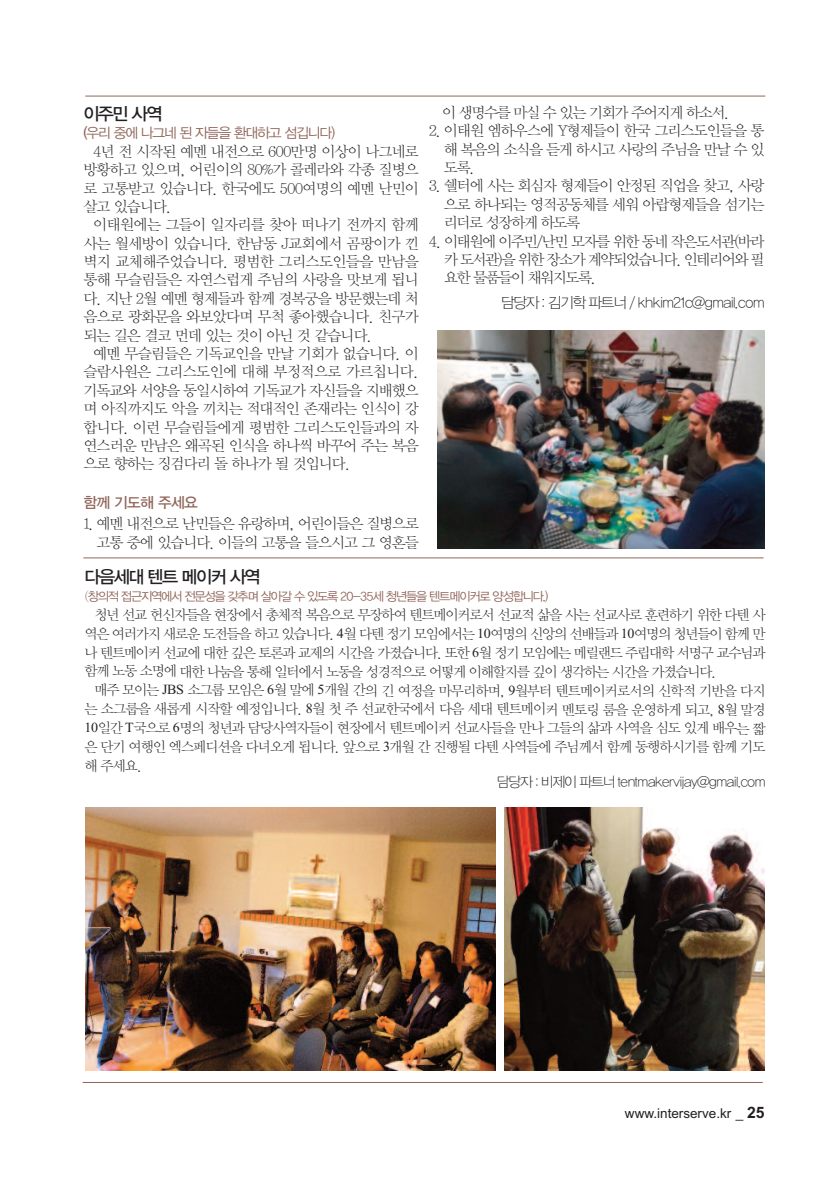
<style>
.page{position:relative;width:839px;height:1191px;background:#fff}
.page>*{position:absolute;margin:0;border:0;box-sizing:border-box;transform-origin:0 0}
.t1{font:17.5px "YDVYGO Std 13";letter-spacing:-.085em;color:#231f20}
.t2{font:14.88px/18.4px "YDVY Mj O Std 11";letter-spacing:-.06em;color:#231f20;text-align:justify}
.t3{font:14.88px "YDVYGO Std 11";letter-spacing:-.025em;color:#231f20}
.t4{font:14.88px "YDVY Mj O Std 11";letter-spacing:-.085em;color:#231f20}
.t5{font:14.88px "YDVYGO Std 13";letter-spacing:-.04em;color:#906559}
.t6{font:14px/18.9px "YDVY Mj O Std 11";letter-spacing:-.08em;color:#231f20;text-align:justify}
.t7{font:14px "YDVYGO Std 11";letter-spacing:-.025em;color:#231f20}
.t8{font:14px "YDVYGO Std 12";letter-spacing:-.085em;color:#906559}
.t9{font:13.47px "Arial";color:#231f20}
.t10{font:12.25px "YDVYGO Std 12";letter-spacing:-.1em;color:#906559}
.s1{font-family:"YDVYGO Std 13"}
.s2{font-family:"YDVY Mj O Std 11"}
.s3{font-family:"Times New Roman"}
.s4{font-weight:700;font-size:15.75px}
</style>
<div class="page">
<hr style="left:85px;top:96px;width:680px;height:1px;background:#906559">
<hr style="left:83px;top:1082px;width:679px;height:1px;background:#906559">
<hr style="left:83px;top:557px;width:680px;height:1px;background:#906559">
<img style="left:504px;top:807px;width:260px;height:263px">
<img style="left:437px;top:330px;width:327px;height:218px">
<img style="left:86px;top:807px;width:409px;height:263px">
<p class="t1" style="left:83px;top:105px;width:81px">이주민 사역</p>
<p class="t8" style="left:83px;top:126px;width:253px"><span class="s1">(</span>우리 중에 나그네 된 자들을 환대하고 섬깁니다)</p>
<p class="t2" style="left:83px;top:142px;width:337px;text-indent:10px">4년 전 시작된 예멘 내전으로 600만명 이상이 나그네로 방황하고 있으며, 어린이의 80%가 콜레라와 각종 질병으 로 고통받고 있습니다. 한국에도 500여명의 예멘 난민이 살고 있습니다.</p>
<p class="t2" style="left:83px;top:216px;width:337px;text-indent:10px">이태원에는 그들이 일자리를 찾아 떠나기 전까지 함께 사는 월세방이 있습니다. 한남동 J교회에서 곰팡이가 낀 벽지 교체해주었습니다. 평범한 그리스도인들을 만남을 통해 무슬림들은 자연스럽게 주님의 사랑을 맛보게 됩니 다. 지난 2월 예멘 형제들과 함께 경복궁을 방문했는데 처 음으로 광화문을 와보았다며 무척 좋아했습니다. 친구가 되는 길은 결코 먼데 있는 것이 아닌 것 같습니다.</p>
<p class="t2" style="left:83px;top:345px;width:337px;text-indent:10px">예멘 무슬림들은 기독교인을 만날 기회가 없습니다. 이 슬람사원은 그리스도인에 대해 부정적으로 가르칩니다. 기독교와 서양을 동일시하여 기독교가 자신들을 지배했으 며 아직까지도 악을 끼치는 적대적인 존재라는 인식이 강 합니다. 이런 무슬림들에게 평범한 그리스도인들과의 자 연스러운 만남은 왜곡된 인식을 하나씩 바꾸어 주는 복음 으로 향하는 징검다리 돌 하나가 될 것입니다.</p>
<p class="t5" style="left:83px;top:494px;width:116px">함께 기도해 주세요</p>
<p class="t2" style="left:83px;top:515px;width:337px;text-align:right">1. 예멘 내전으로 난민들은 유랑하며, 어린이들은 질병으로 고통 중에 있습니다. 이들의 고통을 들으시고 그 영혼들</p>
<p class="t4" style="left:442px;top:105px;width:289px">이 생명수를 마실 수 있는 기회가 주어지게 하소서.</p>
<p class="t2" style="left:443px;top:122px;width:322px;text-indent:-15px">2. 이태원 엠하우스에 Y형제들이 한국 그리스도인들을 통 해 복음의 소식을 듣게 하시고 사랑의 주님을 만날 수 있 도록.</p>
<p class="t2" style="left:443px;top:177px;width:322px;text-indent:-15px">3. 쉘터에 사는 회심자 형제들이 안정된 직업을 찾고, 사랑 으로 하나되는 영적공동체를 세워 아랍형제들을 섬기는 리더로 성장하게 하도록</p>
<p class="t2" style="left:444px;top:232px;width:322px;text-indent:-15px">4. 이태원에 이주민/난민 모자를 위한 동네 작은도서관(바라 카 도서관)을 위한 장소가 계약되었습니다. 인테리어와 필 요한 물품들이 채워지도록.</p>
<p class="t3" style="left:501px;top:295px;width:265px">담당자 : 김기학 파트너 / khkim21c@gmail.com</p>
<p class="t1" style="left:84px;top:567px;width:178px">다음세대 텐트 메이커 사역</p>
<p class="t10" style="left:84px;top:590px;width:465px"><span class="s2">(</span>창의적 접근지역에서 전문성을 갖추며 살아갈 수 있도록 20-35세 청년들을 텐트메이커로 양성합니다.)</p>
<p class="t6" style="left:84px;top:605px;width:682px;text-indent:10px">청년 선교 헌신자들을 현장에서 총체적 복음으로 무장하여 텐트메이커로서 선교적 삶을 사는 선교사로 훈련하기 위한 다텐 사 역은 여러가지 새로운 도전들을 하고 있습니다. <span class="s3">4</span>월 다텐 정기 모임에서는 <span class="s3">10</span>여명의 신앙의 선배들과 <span class="s3">10</span>여명의 청년들이 함께 만 나 텐트메이커 선교에 대한 깊은 토론과 교제의 시간을 가졌습니다. 또한 <span class="s3">6</span>월 정기 모임에는 메릴랜드 주립대학 서명구 교수님과 함께 노동 소명에 대한 나눔을 통해 일터에서 노동을 성경적으로 어떻게 이해할지를 깊이 생각하는 시간을 가졌습니다.</p>
<p class="t6" style="left:84px;top:681px;width:682px;text-indent:10px">매주 모이는 <span class="s3">JBS</span> 소그룹 모임은 <span class="s3">6</span>월 말에 <span class="s3">5</span>개월 간의 긴 여정을 마무리하며, <span class="s3">9</span>월부터 텐트메이커로서의 신학적 기반을 다지 는 소그룹을 새롭게 시작할 예정입니다. <span class="s3">8</span>월 첫 주 선교한국에서 다음 세대 텐트메이커 멘토링 룸을 운영하게 되고, <span class="s3">8</span>월 말경 <span class="s3">10</span>일간 <span class="s3">T</span>국으로 <span class="s3">6</span>명의 청년과 담당사역자들이 현장에서 텐트메이커 선교사들을 만나 그들의 삶과 사역을 심도 있게 배우는 짧 은 단기 여행인 엑스페디션을 다녀오게 됩니다. 앞으로 <span class="s3">3</span>개월 간 진행될 다텐 사역들에 주님께서 함께 동행하시기를 함께 기도 해 주세요.</p>
<p class="t7" style="left:497px;top:775px;width:270px">담당자 : 비제이 파트너 tentmakervijay@gmail.com</p>
<p class="t9" style="left:624px;top:1105px;width:141px">www.interserve.kr _ <span class="s4">25</span></p>
</div>
